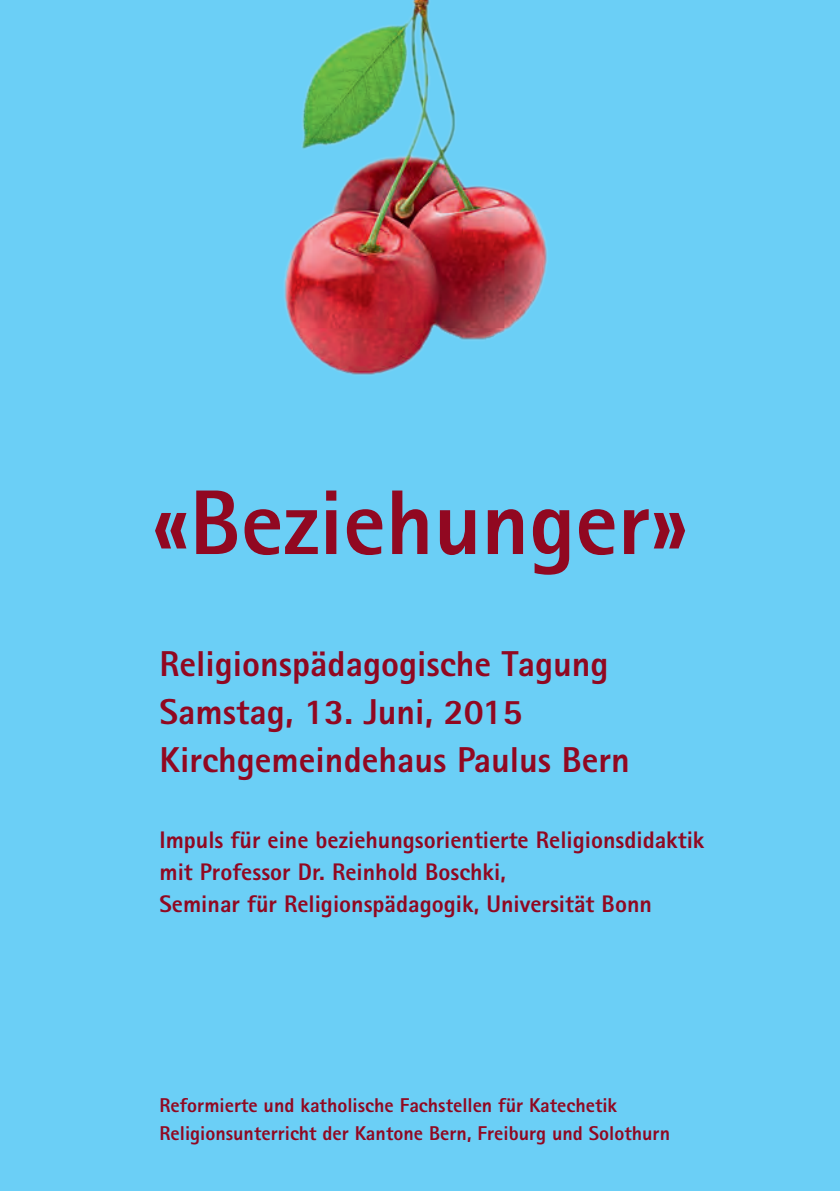
<style>
.page{position:relative;width:840px;height:1191px;background:#fff}
.page>*{position:absolute;margin:0;border:0;box-sizing:border-box;transform-origin:0 0}
.t1{font:800 92px "Agfa Rotis Sans Serif";color:#910821}
.t2{font:800 36px/48px "Agfa Rotis Sans Serif";color:#910821}
.t3{font:800 24px/32px "Agfa Rotis Sans Serif";color:#910821}
.t4{font:800 20px/28px "Agfa Rotis Sans Serif";color:#910821}
</style>
<div class="page">
<div style="left:0;top:0;width:839px;height:1191px;background:#6bcff6"></div>
<img style="left:284px;top:0;width:264px;height:375px">
<h1 class="t1" style="left:152px;top:464px;width:537px">«Beziehunger»</h1>
<h2 class="t2" style="left:159px;top:639px;width:472px">Religionspädagogische Tagung<br>Samstag, 13. Juni, 2015<br>Kirchgemeindehaus Paulus Bern</h2>
<p class="t3" style="left:159px;top:823px;width:546px">Impuls für eine beziehungsorientierte Religionsdidaktik mit Professor Dr. Reinhold Boschki,<br>Seminar für Religionspädagogik, Universität Bonn</p>
<p class="t4" style="left:159px;top:1091px;width:512px">Reformierte und katholische Fachstellen für Katechetik<br>Religionsunterricht der Kantone Bern, Freiburg und Solothurn</p>
</div>
